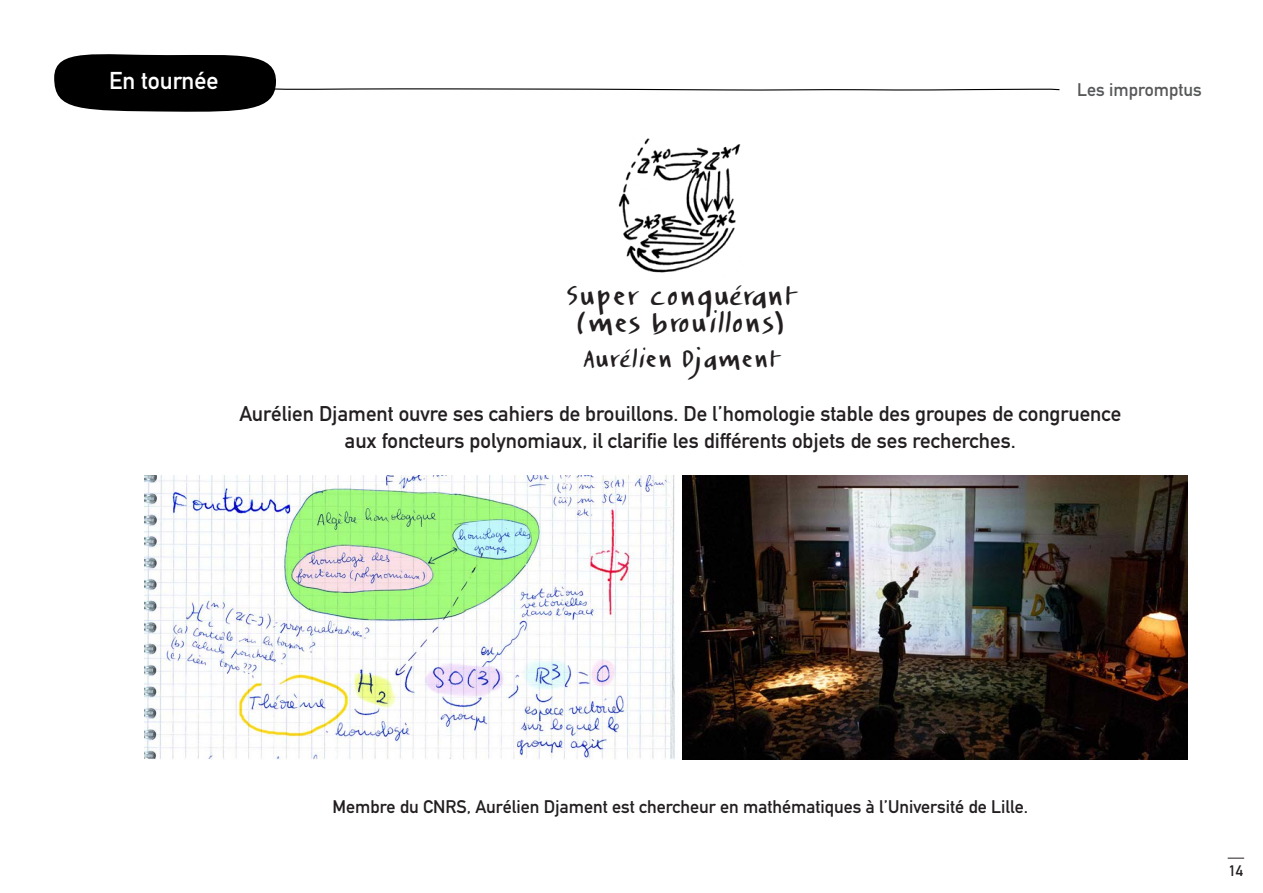
<style>
.page{position:relative;width:1263px;height:893px;background:#fff}
.page>*{position:absolute;margin:0;border:0;box-sizing:border-box;transform-origin:0 0}
.t1{font:27px "jplarroche";letter-spacing:.055em;color:#231f20}
.t2{font:24px "jplarroche";letter-spacing:.04em;color:#231f20}
.t3{font:700 24px "DIN Alternate";color:#fff}
.t4{font:700 21px/27px "DIN Alternate";color:#231f20;text-align:center}
.t5{font:700 18px "DIN Alternate";color:#231f20}
.t6{font:700 18px "DIN Alternate";color:#57585a}
.t7{font:700 15px "DIN Alternate";color:#231f20}
</style>
<div class="page">
<svg style="left:1227px;top:858px;width:17px;height:1px"></svg>
<img style="left:618px;top:138px;width:123px;height:135px">
<svg style="left:54px;top:54px;width:1006px;height:58px"></svg>
<img style="left:144px;top:476px;width:1043px;height:283px">
<p class="t3" style="left:109px;top:62px;width:111px">En tournée</p>
<p class="t6" style="left:1077px;top:76px;width:126px">Les impromptus</p>
<p class="t1" style="left:566px;top:279px;width:229px">Super conquérant</p>
<p class="t1" style="left:577px;top:306px;width:209px">(mes brouillons)</p>
<p class="t2" style="left:583px;top:345px;width:197px">Aurélien Djament</p>
<p class="t4" style="left:239px;top:399px;width:883px">Aurélien Djament ouvre ses cahiers de brouillons. De l’homologie stable des groupes de congruence aux foncteurs polynomiaux, il clarifie les différents objets de ses recherches.</p>
<p class="t5" style="left:333px;top:793px;width:697px">Membre du CNRS, Aurélien Djament est chercheur en mathématiques à l’Université de Lille.</p>
<p class="t7" style="left:1229px;top:859px;width:16px">14</p>
</div>
